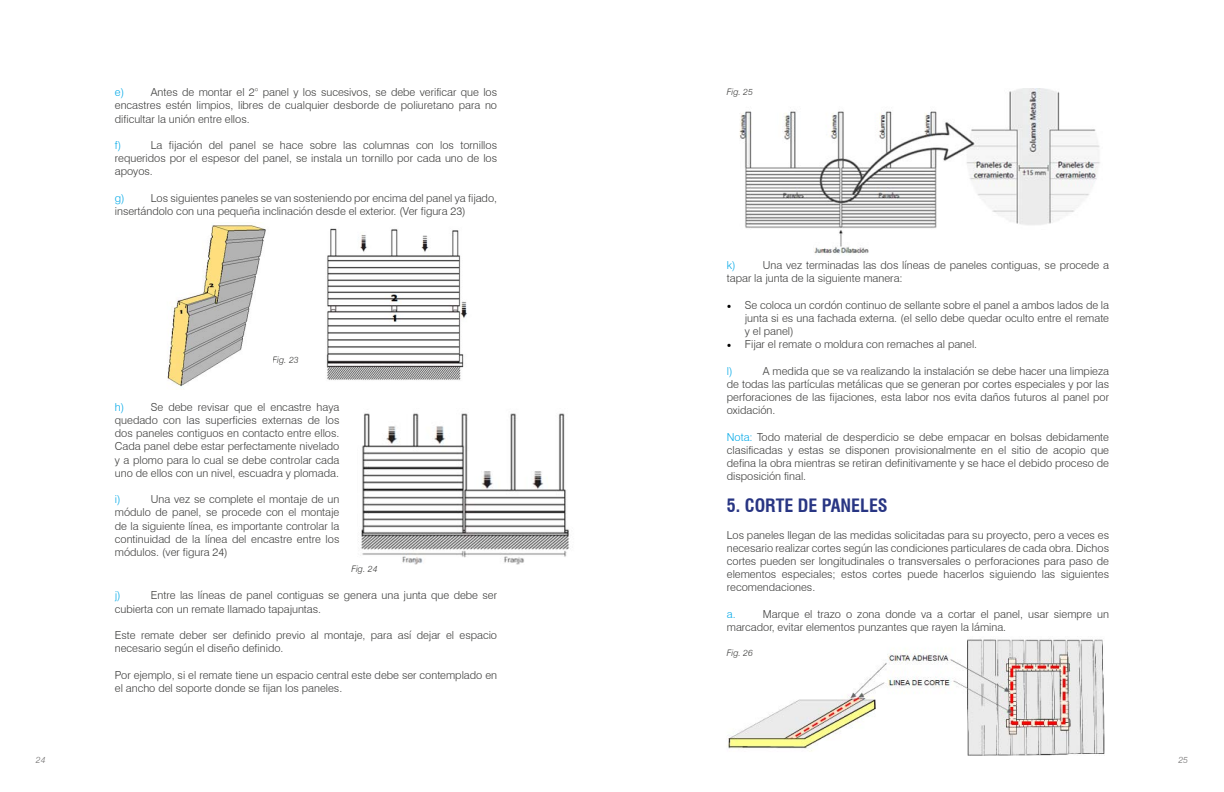
<style>
.page{position:relative;width:1224px;height:792px;background:#fff}
.page>*{position:absolute;margin:0;border:0;box-sizing:border-box;transform-origin:0 0}
.t1{font:700 condensed 18px "Swiss 721 BT";color:#283583}
.t2{font:300 11px/13.2px "Swiss 721 BT";color:#3c3c3b;text-align:justify}
.t3{font:300 11px "Swiss 721 BT";color:#00a8e7}
.t4{font:italic 300 9px "Swiss 721 BT";color:#3c3c3b}
.t5{font:italic 300 9px "Swiss 721 BT";color:#706f6f}
.s1{color:#00a8e7}
.s2{font-family:"Minion Pro";font-weight:400;font-size:12px;color:#000}
</style>
<div class="page">
<img style="left:358px;top:413px;width:212px;height:152px">
<img style="left:739px;top:88px;width:361px;height:166px">
<img style="left:727px;top:638px;width:378px;height:118px">
<img style="left:167px;top:222px;width:99px;height:166px">
<img style="left:326px;top:228px;width:141px;height:152px">
<p class="t2" style="left:115px;top:86px;width:384px;text-indent:36px">Antes de montar el 2° panel y los sucesivos, se debe verificar que los encastres estén limpios, libres de cualquier desborde de poliuretano para no dificultar la unión entre ellos.</p>
<p class="t3" style="left:115px;top:138px;width:8px">f)</p>
<p class="t3" style="left:115px;top:86px;width:11px">e)</p>
<p class="t2" style="left:115px;top:138px;width:384px;text-indent:36px">La fijación del panel se hace sobre las columnas con los tornillos requeridos por el espesor del panel, se instala un tornillo por cada uno de los apoyos.</p>
<p class="t2" style="left:115px;top:191px;width:384px"><span class="s1">g)</span> Los siguientes paneles se van sosteniendo por encima del panel ya fijado, insertándolo con una pequeña inclinación desde el exterior. (Ver figura 23)</p>
<p class="t4" style="left:273px;top:355px;width:28px">Fig. 23</p>
<p class="t2" style="left:115px;top:400px;width:226px;text-indent:36px">Se debe revisar que el encastre haya quedado con las superficies externas de los dos paneles contiguos en contacto entre ellos.<br>Cada panel debe estar perfectamente nivelado y a plomo para lo cual se debe controlar cada uno de ellos con un nivel, escuadra y plomada.</p>
<p class="t3" style="left:115px;top:493px;width:7px">i)</p>
<p class="t3" style="left:115px;top:400px;width:11px">h)</p>
<p class="t2" style="left:115px;top:493px;width:226px;text-indent:36px">Una vez se complete el montaje de un módulo de panel, se procede con el montaje de la siguiente línea, es importante controlar la continuidad de la línea del encastre entre los módulos. (ver figura 24)</p>
<p class="t4" style="left:351px;top:563px;width:28px">Fig. 24</p>
<p class="t2" style="left:115px;top:589px;width:384px;text-indent:36px">Entre las líneas de panel contiguas se genera una junta que debe ser cubierta con un remate llamado tapajuntas.</p>
<p class="t2" style="left:115px;top:628px;width:384px">Este remate deber ser definido previo al montaje, para así dejar el espacio necesario según el diseño definido.</p>
<p class="t2" style="left:115px;top:668px;width:384px">Por ejemplo, si el remate tiene un espacio central este debe ser contemplado en el ancho del soporte donde se fijan los paneles.</p>
<p class="t3" style="left:115px;top:589px;width:7px">j)</p>
<p class="t4" style="left:727px;top:86px;width:28px">Fig. 25</p>
<p class="t2" style="left:727px;top:259px;width:384px;text-indent:36px">Una vez terminadas las dos líneas de paneles contiguas, se procede a tapar la junta de la siguiente manera:</p>
<p class="t2" style="left:745px;top:298px;width:366px;text-indent:-18px"><span class="s2">•</span> Se coloca un cordón continuo de sellante sobre el panel a ambos lados de la junta si es una fachada externa. (el sello debe quedar oculto entre el remate y el panel)</p>
<p class="t2" style="left:727px;top:338px;width:252px"><span class="s2">•</span> Fijar el remate o moldura con remaches al panel.</p>
<p class="t3" style="left:727px;top:364px;width:7px">l)</p>
<p class="t3" style="left:727px;top:259px;width:10px">k)</p>
<p class="t2" style="left:727px;top:364px;width:384px;text-indent:36px">A medida que se va realizando la instalación se debe hacer una limpieza de todas las partículas metálicas que se generan por cortes especiales y por las perforaciones de las fijaciones, esta labor nos evita daños futuros al panel por oxidación.</p>
<p class="t2" style="left:727px;top:430px;width:384px"><span class="s1">Nota:</span> Todo material de desperdicio se debe empacar en bolsas debidamente clasificadas y estas se disponen provisionalmente en el sitio de acopio que defina la obra mientras se retiran definitivamente y se hace el debido proceso de disposición final.</p>
<h1 class="t1" style="left:727px;top:495px;width:162px">5. CORTE DE PANELES</h1>
<p class="t2" style="left:727px;top:528px;width:384px">Los paneles llegan de las medidas solicitadas para su proyecto, pero a veces es necesario realizar cortes según las condiciones particulares de cada obra. Dichos cortes pueden ser longitudinales o transversales o perforaciones para paso de elementos especiales; estos cortes puede hacerlos siguiendo las siguientes recomendaciones.</p>
<p class="t3" style="left:727px;top:607px;width:10px">a.</p>
<p class="t2" style="left:727px;top:607px;width:384px;text-indent:36px">Marque el trazo o zona donde va a cortar el panel, usar siempre un marcador, evitar elementos punzantes que rayen la lámina.</p>
<p class="t4" style="left:727px;top:647px;width:28px">Fig. 26</p>
<p class="t5" style="left:36px;top:754px;width:11px">24</p>
<p class="t5" style="left:1178px;top:754px;width:11px">25</p>
</div>
